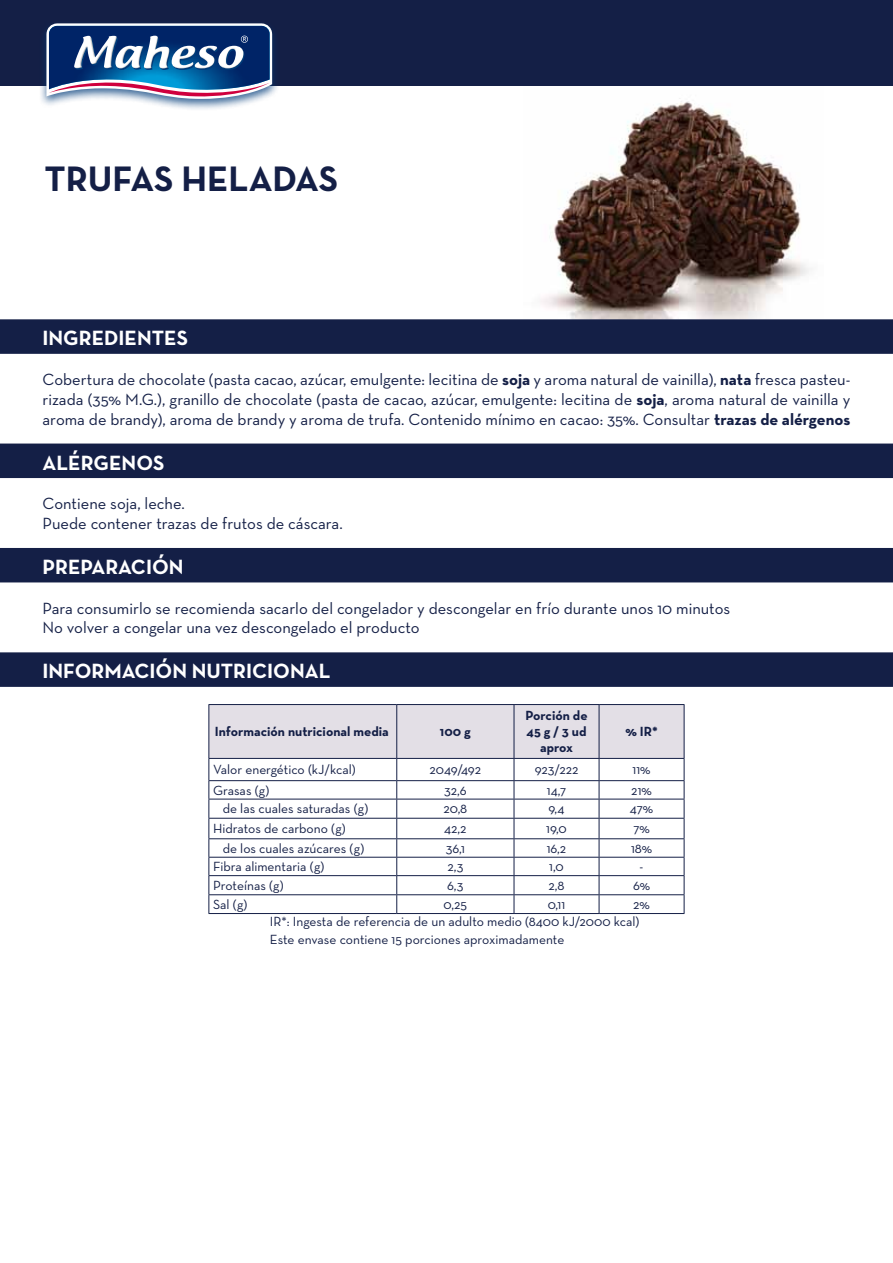
<style>
.page{position:relative;width:893px;height:1263px;background:#fff}
.page>*{position:absolute;margin:0;border:0;box-sizing:border-box;transform-origin:0 0}
.t1{font:700 36px "Neutra Text";color:#141f46}
.t2{font:700 21px "Neutra Text";color:#fff}
.t3{font:16.5px/19.8px "Neutra Text";color:#141f46}
.t4{font:13.5px/17.5px "Neutra Text";color:#141f46}
.t5{font:700 13.5px/16.2px "Neutra Text";color:#141f46;text-align:center}
.s1{font-weight:700}
</style>
<div class="page">
<img style="left:540px;top:98px;width:269px;height:221px">
<div style="left:0;top:319px;width:893px;height:35px;background:#141f46"></div>
<div style="left:0;top:443px;width:893px;height:35px;background:#141f46"></div>
<div style="left:0;top:548px;width:893px;height:34px;background:#141f46"></div>
<div style="left:0;top:652px;width:893px;height:35px;background:#141f46"></div>
<svg style="left:208px;top:704px;width:477px;height:209px"></svg>
<hr style="left:208px;top:780px;width:189px;height:1px;background:#141f46">
<hr style="left:397px;top:780px;width:117px;height:1px;background:#141f46">
<hr style="left:514px;top:780px;width:85px;height:1px;background:#141f46">
<hr style="left:599px;top:780px;width:85px;height:1px;background:#141f46">
<hr style="left:208px;top:799px;width:189px;height:1px;background:#141f46">
<hr style="left:397px;top:799px;width:117px;height:1px;background:#141f46">
<hr style="left:514px;top:799px;width:85px;height:1px;background:#141f46">
<hr style="left:599px;top:799px;width:85px;height:1px;background:#141f46">
<hr style="left:208px;top:818px;width:189px;height:1px;background:#141f46">
<hr style="left:397px;top:818px;width:117px;height:1px;background:#141f46">
<hr style="left:514px;top:818px;width:85px;height:1px;background:#141f46">
<hr style="left:599px;top:818px;width:85px;height:1px;background:#141f46">
<hr style="left:208px;top:838px;width:189px;height:1px;background:#141f46">
<hr style="left:397px;top:838px;width:117px;height:1px;background:#141f46">
<hr style="left:514px;top:838px;width:85px;height:1px;background:#141f46">
<hr style="left:599px;top:838px;width:85px;height:1px;background:#141f46">
<hr style="left:208px;top:857px;width:189px;height:1px;background:#141f46">
<hr style="left:397px;top:857px;width:117px;height:1px;background:#141f46">
<hr style="left:514px;top:857px;width:85px;height:1px;background:#141f46">
<hr style="left:599px;top:857px;width:85px;height:1px;background:#141f46">
<hr style="left:208px;top:875px;width:189px;height:1px;background:#141f46">
<hr style="left:397px;top:875px;width:117px;height:1px;background:#141f46">
<hr style="left:514px;top:875px;width:85px;height:1px;background:#141f46">
<hr style="left:599px;top:875px;width:85px;height:1px;background:#141f46">
<hr style="left:208px;top:894px;width:189px;height:1px;background:#141f46">
<hr style="left:397px;top:894px;width:117px;height:1px;background:#141f46">
<hr style="left:514px;top:894px;width:85px;height:1px;background:#141f46">
<hr style="left:599px;top:894px;width:85px;height:1px;background:#141f46">
<hr style="left:208px;top:913px;width:189px;height:1px;background:#141f46">
<hr style="left:397px;top:913px;width:117px;height:1px;background:#141f46">
<hr style="left:514px;top:913px;width:85px;height:1px;background:#141f46">
<hr style="left:599px;top:913px;width:85px;height:1px;background:#141f46">
<div style="left:0;top:0;width:893px;height:85px;background:#141f46"></div>
<div style="left:39px;top:20px;width:241px;height:91px;background:#003b79;opacity:.75"></div>
<svg style="left:46px;top:23px;width:226px;height:76px;background:#4a6898"></svg>
<img style="left:74px;top:36px;width:170px;height:32px">
<h1 class="t1" style="left:45px;top:156px;width:295px">trufas heladas</h1>
<p class="t2" style="left:43px;top:325px;width:147px">Ingredientes</p>
<p class="t3" style="left:43px;top:369px;width:809px;text-align:justify">Cobertura de chocolate (pasta cacao, azúcar, emulgente: lecitina de <span class="s1">soja</span> y aroma natural de vainilla), <span class="s1">nata</span> fresca pasteu&shy;rizada (35% M.G.), granillo de chocolate (pasta de cacao, azúcar, emulgente: lecitina de <span class="s1">soja</span>, aroma natural de vainilla y aroma de brandy), aroma de brandy y aroma de trufa. Contenido mínimo en cacao: 35%. Consultar <span class="s1">trazas de alérgenos</span></p>
<p class="t2" style="left:43px;top:449px;width:123px">Alérgenos</p>
<p class="t3" style="left:43px;top:493px;width:302px">Contiene soja, leche.<br>Puede contener trazas de frutos de cáscara.</p>
<p class="t2" style="left:43px;top:554px;width:143px">preparación</p>
<p class="t3" style="left:43px;top:598px;width:689px">Para consumirlo se recomienda sacarlo del congelador y descongelar en frío durante unos 10 minutos<br>No volver a congelar una vez descongelado el producto</p>
<p class="t2" style="left:43px;top:658px;width:289px">información nutricional</p>
<p class="t5" style="left:215px;top:723px;width:175px">Información nutricional media</p>
<p class="t5" style="left:440px;top:723px;width:32px">100 g</p>
<p class="t5" style="left:525px;top:707px;width:64px">Porción de<br>45 g / 3 ud aprox</p>
<p class="t5" style="left:625px;top:723px;width:34px">% IR*</p>
<p class="t4" style="left:213px;top:761px;width:144px">Valor energético (kJ/kcal)</p>
<p class="t4" style="left:430px;top:761px;width:53px">2049/492</p>
<p class="t4" style="left:535px;top:761px;width:45px">923/222</p>
<p class="t4" style="left:633px;top:761px;width:20px">11%</p>
<p class="t4" style="left:213px;top:781px;width:58px">Grasas (g)</p>
<p class="t4" style="left:444px;top:781px;width:24px">32,6</p>
<p class="t4" style="left:547px;top:781px;width:21px">14,7</p>
<p class="t4" style="left:631px;top:781px;width:22px">21%</p>
<p class="t4" style="left:223px;top:800px;width:147px">de las cuales saturadas (g)</p>
<p class="t4" style="left:443px;top:800px;width:25px">20,8</p>
<p class="t4" style="left:548px;top:800px;width:18px">9,4</p>
<p class="t4" style="left:630px;top:800px;width:25px">47%</p>
<p class="t4" style="left:213px;top:820px;width:134px">Hidratos de carbono (g)</p>
<p class="t4" style="left:444px;top:820px;width:24px">42,2</p>
<p class="t4" style="left:546px;top:820px;width:22px">19,0</p>
<p class="t4" style="left:633px;top:820px;width:18px">7%</p>
<p class="t4" style="left:223px;top:839px;width:143px">de los cuales azúcares (g)</p>
<p class="t4" style="left:446px;top:839px;width:21px">36,1</p>
<p class="t4" style="left:547px;top:839px;width:21px">16,2</p>
<p class="t4" style="left:631px;top:839px;width:23px">18%</p>
<p class="t4" style="left:213px;top:857px;width:113px">Fibra alimentaria (g)</p>
<p class="t4" style="left:447px;top:857px;width:18px">2,3</p>
<p class="t4" style="left:549px;top:857px;width:16px">1,0</p>
<p class="t4" style="left:640px;top:857px;width:5px">-</p>
<p class="t4" style="left:213px;top:876px;width:72px">Proteínas (g)</p>
<p class="t4" style="left:447px;top:876px;width:18px">6,3</p>
<p class="t4" style="left:548px;top:876px;width:17px">2,8</p>
<p class="t4" style="left:633px;top:876px;width:19px">6%</p>
<p class="t4" style="left:213px;top:895px;width:36px">Sal (g)</p>
<p class="t4" style="left:444px;top:895px;width:25px">0,25</p>
<p class="t4" style="left:548px;top:895px;width:19px">0,11</p>
<p class="t4" style="left:270px;top:895px;width:381px;text-indent:363px">2%<br>IR*: Ingesta de referencia de un adulto medio (8400 kJ/2000 kcal)<br>Este envase contiene 15 porciones aproximadamente</p>
</div>
